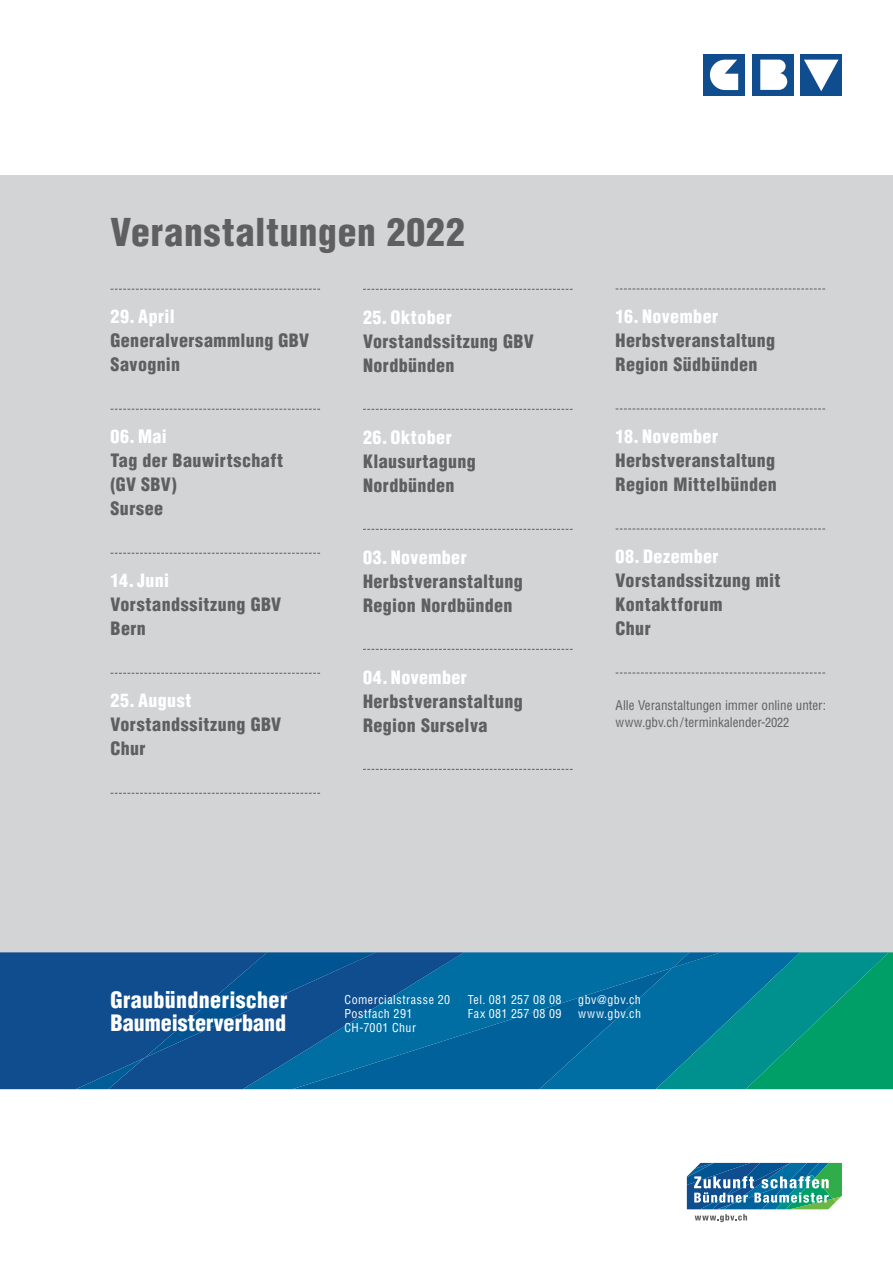
<style>
.page{position:relative;width:893px;height:1263px;background:#fff}
.page>*{position:absolute;margin:0;border:0;box-sizing:border-box;transform-origin:0 0}
.t1{font:900 condensed 37.5px "Helvetica LT Std";letter-spacing:.02em;color:#5f5f62}
.t2{font:900 condensed 22.05px "Helvetica LT Std";letter-spacing:.015em;color:#fff}
.Datum{font:900 condensed 18px/24px "Helvetica LT Std";letter-spacing:.025em;color:#5f5f62}
.Lauftext{font:condensed 13.05px/17.2px "Helvetica LT Std";color:#5f5f62}
.t3{font:condensed 12px "Helvetica LT Std";letter-spacing:.04em;color:#fff}
.s1{color:#fff}
.s2{font-size:12.6px}
</style>
<div class="page">
<div style="left:0;top:175px;width:893px;height:793px;background:#d3d4d6"></div>
<svg style="left:376px;top:952px;width:88px;height:16px"></svg>
<svg style="left:539px;top:952px;width:354px;height:137px;background:#018b88"></svg>
<svg style="left:376px;top:968px;width:297px;height:121px;background:#01689f"></svg>
<svg style="left:0;top:952px;width:376px;height:137px;background:#0c5191"></svg>
<div style="left:752px;top:54px;width:41px;height:42px;background:#0f4d8f"></div>
<div style="left:704px;top:54px;width:41px;height:42px;background:#0f4d8f"></div>
<div style="left:800px;top:54px;width:42px;height:42px;background:#0f4d8f"></div>
<svg style="left:804px;top:60px;width:34px;height:31px"></svg>
<svg style="left:760px;top:60px;width:27px;height:30px"></svg>
<svg style="left:710px;top:60px;width:28px;height:30px"></svg>
<svg style="left:687px;top:1163px;width:155px;height:59px"></svg>
<svg style="left:111px;top:289px;width:209px;height:1px"></svg>
<svg style="left:111px;top:409px;width:209px;height:1px"></svg>
<svg style="left:111px;top:553px;width:209px;height:1px"></svg>
<svg style="left:111px;top:673px;width:209px;height:1px"></svg>
<svg style="left:111px;top:793px;width:209px;height:1px"></svg>
<svg style="left:363px;top:289px;width:210px;height:1px"></svg>
<svg style="left:363px;top:409px;width:210px;height:1px"></svg>
<svg style="left:363px;top:529px;width:210px;height:1px"></svg>
<svg style="left:363px;top:649px;width:210px;height:1px"></svg>
<svg style="left:363px;top:769px;width:210px;height:1px"></svg>
<svg style="left:616px;top:289px;width:209px;height:1px"></svg>
<svg style="left:616px;top:409px;width:209px;height:1px"></svg>
<svg style="left:616px;top:529px;width:209px;height:1px"></svg>
<svg style="left:616px;top:673px;width:209px;height:1px"></svg>
<p class="t1" style="left:111px;top:209px;width:356px">Veranstaltungen 2022</p>
<p class="Datum" style="left:111px;top:305px;width:200px"><span class="s1">29. April<br></span>Generalversammlung GBV<br>Savognin</p>
<p class="Datum" style="left:111px;top:425px;width:174px"><span class="s1">06. Mai<br></span>Tag der Bauwirtschaft (GV SBV)<br>Sursee</p>
<p class="Datum" style="left:111px;top:569px;width:172px"><span class="s1">14. Juni<br></span>Vorstandssitzung GBV<br>Bern</p>
<p class="Datum" style="left:111px;top:689px;width:172px"><span class="s1">25. August<br></span>Vorstandssitzung GBV<br>Chur</p>
<p class="Datum" style="left:363px;top:305px;width:172px"><span class="s1">25. Oktober<br></span>Vorstandssitzung GBV<br>Nordbünden</p>
<p class="Datum" style="left:363px;top:425px;width:114px"><span class="s1">26. Oktober<br></span>Klausurtagung<br>Nordbünden</p>
<p class="Datum" style="left:363px;top:545px;width:161px"><span class="s1">03. November<br></span>Herbstveranstaltung<br>Region Nordbünden</p>
<p class="Datum" style="left:363px;top:665px;width:161px"><span class="s1">04. November<br></span>Herbstveranstaltung<br>Region Surselva</p>
<p class="Datum" style="left:616px;top:304px;width:161px"><span class="s1">16. November<br></span>Herbstveranstaltung<br>Region Südbünden</p>
<p class="Datum" style="left:616px;top:424px;width:163px"><span class="s1">18. November<br></span>Herbstveranstaltung<br>Region Mittelbünden</p>
<p class="Datum" style="left:616px;top:544px;width:166px"><span class="s1">08. Dezember<br></span>Vorstandssitzung mit<br>Kontaktforum<br>Chur</p>
<p class="Lauftext" style="left:616px;top:696px;width:212px">Alle Veranstaltungen immer online unter: www.gbv.ch/terminkalender-<span class="s2">2022</span></p>
<p class="t2" style="left:111px;top:986px;width:178px">Graubündnerischer</p>
<p class="t2" style="left:111px;top:1009px;width:177px">Baumeisterverband</p>
<p class="t3" style="left:344px;top:992px;width:107px">Comercialstrasse 20</p>
<p class="t3" style="left:344px;top:1006px;width:69px">Postfach 291</p>
<p class="t3" style="left:344px;top:1020px;width:73px">CH-7001 Chur</p>
<p class="t3" style="left:468px;top:992px;width:95px">Tel. 081 257 08 08</p>
<p class="t3" style="left:468px;top:1006px;width:95px">Fax 081 257 08 09</p>
<p class="t3" style="left:578px;top:992px;width:64px">gbv@gbv.ch</p>
<p class="t3" style="left:578px;top:1006px;width:64px">www.gbv.ch</p>
</div>
